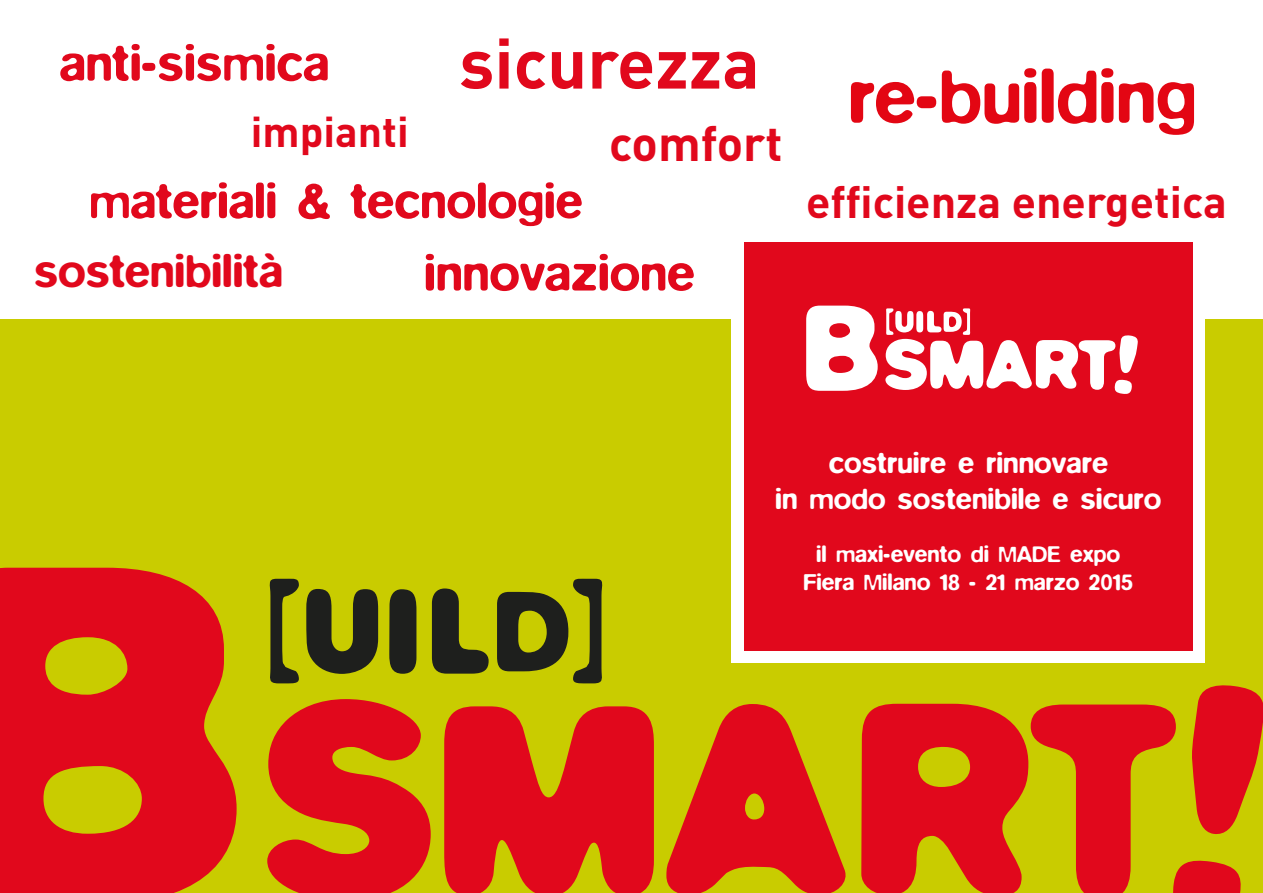
<style>
.page{position:relative;width:1263px;height:893px;background:#fff}
.page>*{position:absolute;margin:0;border:0;box-sizing:border-box;transform-origin:0 0}
.t1{font:500 76.35px "Blur";color:#e30613}
.t2{font:700 70.05px "DIN Pro";color:#e1081c}
.t3{font:500 51.45px "Blur";color:#e1081c}
.t4{font:500 50.25px "Blur";color:#e1081c}
.t5{font:700 48.75px "DIN Pro";color:#e1081c}
.t6{font:500 46.65px "Blur";color:#e1081c}
.t7{font:700 44.55px "DIN Pro";color:#e1081c}
.t8{font:700 42.45px "DIN Pro";color:#e1081c}
.t9{font:500 29.7px/35.7px "Blur";color:#fff;text-align:center}
.t10{font:500 23.4px/28px "Blur";color:#fff;text-align:center}
</style>
<div class="page">
<div style="left:0;top:236px;width:1263px;height:657px;background:#c9cc00"></div>
<div style="left:0;top:0;width:1263px;height:319px;background:#fff"></div>
<div style="left:732px;top:230px;width:473px;height:432px;background:#fff"></div>
<div style="left:744px;top:242px;width:448px;height:408px;background:#e1081c"></div>
<svg style="left:806px;top:306px;width:72px;height:85px"></svg>
<svg style="left:885px;top:308px;width:253px;height:86px"></svg>
<svg style="left:0;top:568px;width:237px;height:325px;fill:#e1081c"></svg>
<svg style="left:267px;top:699px;width:164px;height:194px"></svg>
<svg style="left:444px;top:706px;width:210px;height:187px"></svg>
<svg style="left:666px;top:704px;width:180px;height:189px"></svg>
<svg style="left:861px;top:685px;width:402px;height:208px"></svg>
<svg style="left:306px;top:589px;width:72px;height:85px"></svg>
<svg style="left:389px;top:589px;width:27px;height:85px;background:#2c2d1a"></svg>
<svg style="left:432px;top:588px;width:57px;height:86px"></svg>
<svg style="left:497px;top:578px;width:106px;height:106px"></svg>
<svg style="left:269px;top:578px;width:30px;height:106px"></svg>
<h3 class="t3" style="left:60px;top:33px;width:271px">anti-sismica</h3>
<h2 class="t2" style="left:459px;top:16px;width:302px">sicurezza</h2>
<h3 class="t8" style="left:251px;top:103px;width:159px">impianti</h3>
<h3 class="t5" style="left:609px;top:110px;width:175px">comfort</h3>
<h3 class="t4" style="left:89px;top:172px;width:495px">materiali &amp; tecnologie</h3>
<h3 class="t6" style="left:34px;top:244px;width:250px">sostenibilità</h3>
<h3 class="t3" style="left:424px;top:243px;width:272px">innovazione</h3>
<h1 class="t1" style="left:848px;top:53px;width:350px">re-building</h1>
<h3 class="t7" style="left:806px;top:171px;width:422px">efficienza energetica</h3>
<p class="t9" style="left:775px;top:446px;width:388px">costruire e rinnovare<br>in modo sostenibile e sicuro</p>
<p class="t10" style="left:803px;top:540px;width:331px">il maxi-evento di MADE expo<br>Fiera Milano 18 - 21 marzo 2015</p>
</div>
